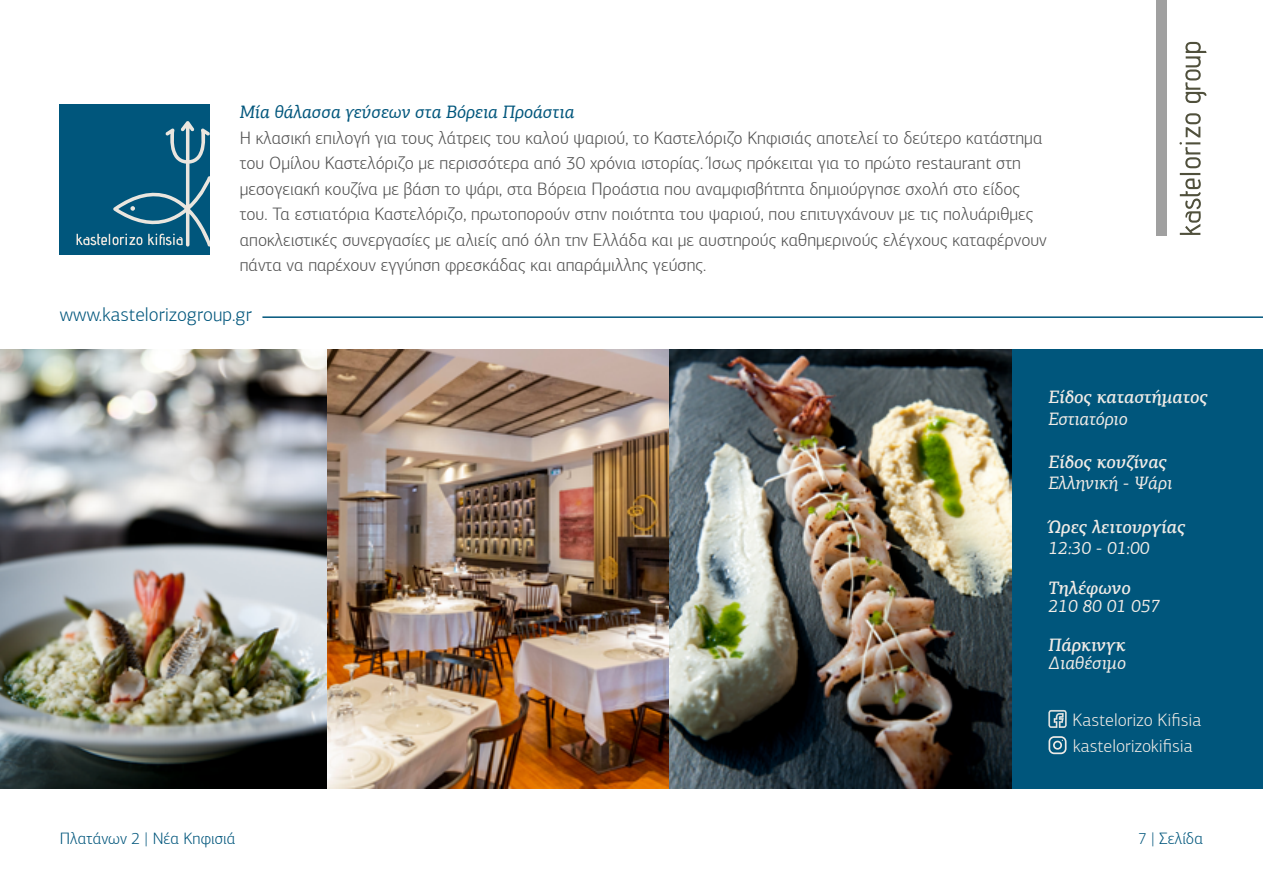
<style>
.page{position:relative;width:1263px;height:893px;background:#fff}
.page>*{position:absolute;margin:0;border:0;box-sizing:border-box;transform-origin:0 0}
.t1{font:300 19.5px "PF Agora Sans Pro";color:#00567c}
.t2{font:300 18px/25.5px "PF Agora Sans Pro";color:#505050}
.t3{font:italic 500 18px "PF Agora Slab Pro";color:#f0ebe6}
.t4{font:italic 18px "PF Agora Slab Pro";color:#f0ebe6}
.t5{font:300 18px "PF Agora Sans Pro";color:#f0ebe6}
.t6{font:italic 18px "PF Agora Slab Pro";color:#00567c}
.t7{font:300 16.5px "PF Agora Sans Pro";color:#00567c}
</style>
<div class="page">
<div style="left:1011px;top:349px;width:252px;height:439px;background:#00567c"></div>
<div style="left:1156px;top:0;width:11px;height:235px;background:#a0a0a0"></div>
<svg style="left:1179px;top:42px;width:27px;height:193px"></svg>
<div style="left:60px;top:105px;width:150px;height:150px;background:#00567c"></div>
<svg style="left:77px;top:121px;width:133px;height:126px"></svg>
<img style="left:0;top:349px;width:1011px;height:439px">
<svg style="left:1048px;top:736px;width:18px;height:18px"></svg>
<svg style="left:1048px;top:710px;width:18px;height:18px"></svg>
<hr style="left:262px;top:316px;width:1001px;height:2px;background:#00567c">
<p class="t6" style="left:240px;top:101px;width:336px">Μία θάλασσα γεύσεων στα Βόρεια Προάστια</p>
<p class="t2" style="left:240px;top:125px;width:809px">Η κλασική επιλογή για τους λάτρεις του καλού ψαριού, το Καστελόριζο Κηφισιάς αποτελεί το δεύτερο κατάστημα του Ομίλου Καστελόριζο με περισσότερα από 30 χρόνια ιστορίας. Ίσως πρόκειται για το πρώτο restaurant στη μεσογειακή κουζίνα με βάση το ψάρι, στα Βόρεια Προάστια που αναμφισβήτητα δημιούργησε σχολή στο είδος του. Τα εστιατόρια Καστελόριζο, πρωτοπορούν στην ποιότητα του ψαριού, που επιτυγχάνουν με τις πολυάριθμες αποκλειστικές συνεργασίες με αλιείς από όλη την Ελλάδα και με αυστηρούς καθημερινούς ελέγχους καταφέρνουν πάντα να παρέχουν εγγύηση φρεσκάδας και απαράμιλλης γεύσης.</p>
<p class="t1" style="left:60px;top:303px;width:194px">www.kastelorizogroup.gr</p>
<p class="t3" style="left:1048px;top:386px;width:161px">Είδος καταστήματος</p>
<p class="t4" style="left:1048px;top:408px;width:81px">Εστιατόριο</p>
<p class="t3" style="left:1048px;top:451px;width:120px">Είδος κουζίνας</p>
<p class="t4" style="left:1048px;top:472px;width:125px">Ελληνική - Ψάρι</p>
<p class="t3" style="left:1048px;top:515px;width:138px">Ώρες λειτουργίας</p>
<p class="t4" style="left:1048px;top:537px;width:103px">12:30 - 01:00</p>
<p class="t3" style="left:1048px;top:577px;width:84px">Τηλέφωνο</p>
<p class="t4" style="left:1048px;top:595px;width:113px">210 80 01 057</p>
<p class="t3" style="left:1048px;top:634px;width:78px">Πάρκινγκ</p>
<p class="t4" style="left:1048px;top:652px;width:79px">Διαθέσιμο</p>
<p class="t5" style="left:1072px;top:709px;width:131px">Kastelorizo Kifisia</p>
<p class="t7" style="left:60px;top:829px;width:177px">Πλατάνων 2 | Νέα Κηφισιά</p>
<p class="t5" style="left:1073px;top:735px;width:121px">kastelorizokifisia</p>
<p class="t7" style="left:1138px;top:829px;width:66px">7 | Σελίδα</p>
</div>
